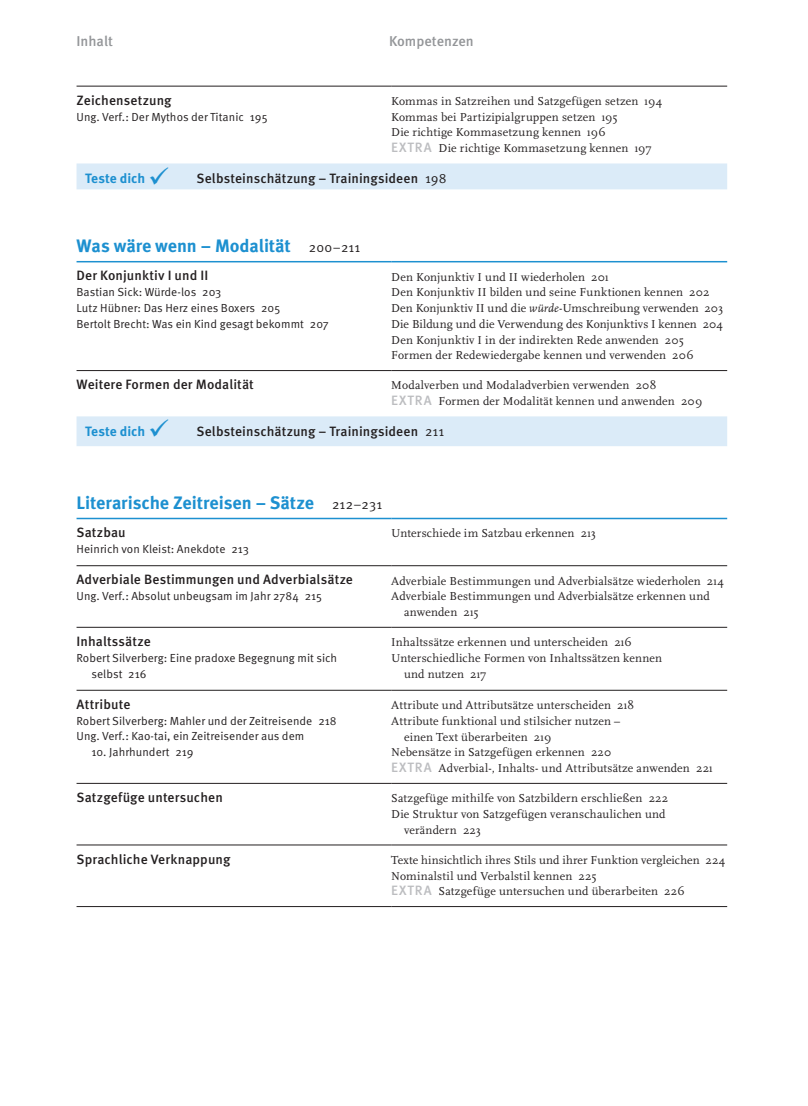
<style>
.page{position:relative;width:808px;height:1106px;background:#fff}
.page>*{position:absolute;margin:0;border:0;box-sizing:border-box;transform-origin:0 0}
.t1{font:700 18px "Meta Pro";letter-spacing:-.005em;color:#1d90d0}
.t2{font:500 14.25px "Meta Pro";color:#939598}
.t3{font:500 13.5px "Meta Pro";letter-spacing:.005em;color:#231f20}
.t4{font:700 13.5px "Meta Pro";letter-spacing:.005em;color:#1d90d0}
.t5{font:12px/15.8px "Scala Pro";letter-spacing:.015em;color:#231f20}
.t6{font:11.7px/15.8px "Meta Pro";letter-spacing:.005em;color:#231f20}
.s1{font-family:"Meta Pro";font-weight:500;font-size:13.5px;color:#bcbdc0}
.s2{font-weight:400}
.s3{font-weight:400;font-size:13.5px;color:#231f20}
.s4{font-style:italic}
</style>
<div class="page">
<svg style="left:77px;top:163px;width:650px;height:283px"></svg>
<hr style="left:77px;top:370px;width:314px;height:1px;background:#231f20">
<hr style="left:391px;top:370px;width:336px;height:1px;background:#231f20">
<hr style="left:77px;top:261px;width:314px;height:1px;background:#1d90d0">
<hr style="left:391px;top:261px;width:336px;height:1px;background:#1d90d0">
<hr style="left:77px;top:518px;width:314px;height:1px;background:#1d90d0">
<hr style="left:391px;top:518px;width:336px;height:1px;background:#1d90d0">
<hr style="left:77px;top:565px;width:314px;height:1px;background:#231f20">
<hr style="left:391px;top:565px;width:336px;height:1px;background:#231f20">
<hr style="left:77px;top:690px;width:314px;height:1px;background:#231f20">
<hr style="left:391px;top:690px;width:336px;height:1px;background:#231f20">
<hr style="left:77px;top:783px;width:314px;height:1px;background:#231f20">
<hr style="left:391px;top:783px;width:336px;height:1px;background:#231f20">
<hr style="left:77px;top:844px;width:314px;height:1px;background:#231f20">
<hr style="left:391px;top:844px;width:336px;height:1px;background:#231f20">
<hr style="left:77px;top:906px;width:314px;height:1px;background:#231f20">
<hr style="left:391px;top:906px;width:336px;height:1px;background:#231f20">
<hr style="left:77px;top:627px;width:314px;height:1px;background:#231f20">
<hr style="left:391px;top:627px;width:336px;height:1px;background:#231f20">
<hr style="left:77px;top:86px;width:314px;height:1px;background:#231f20">
<hr style="left:391px;top:86px;width:336px;height:1px;background:#231f20">
<svg style="left:150px;top:167px;width:18px;height:17px"></svg>
<svg style="left:150px;top:420px;width:18px;height:17px"></svg>
<p class="t2" style="left:77px;top:32px;width:38px">Inhalt</p>
<p class="t2" style="left:389px;top:32px;width:86px">Kompetenzen</p>
<p class="t3" style="left:77px;top:92px;width:97px">Zeichensetzung</p>
<p class="t6" style="left:77px;top:109px;width:193px">Ung. Verf.: Der Mythos der Titanic 195</p>
<p class="t5" style="left:391px;top:93px;width:273px">Kommas in Satzreihen und Satzgefügen setzen 194<br>Kommas bei Partizipialgruppen setzen 195<br>Die richtige Kommasetzung kennen 196<br><span class="s1">EXTRA</span> Die richtige Kommasetzung kennen 197</p>
<p class="t4" style="left:85px;top:170px;width:62px">Teste dich</p>
<p class="t3" style="left:197px;top:170px;width:251px">Selbsteinschätzung – Trainingsideen <span class="s2">198</span></p>
<h1 class="t1" style="left:77px;top:234px;width:285px">Was wäre wenn – Modalität <span class="s3">200–211</span></h1>
<p class="t3" style="left:77px;top:267px;width:133px">Der Konjunktiv I und II</p>
<p class="t6" style="left:77px;top:284px;width:254px">Bastian Sick: Würde-los 203<br>Lutz Hübner: Das Herz eines Boxers 205<br>Bertolt Brecht: Was ein Kind gesagt bekommt 207</p>
<p class="t5" style="left:391px;top:269px;width:333px">Den Konjunktiv I und II wiederholen 201<br>Den Konjunktiv II bilden und seine Funktionen kennen 202<br>Den Konjunktiv II und die <span class="s4">würde</span>-Umschreibung verwenden 203<br>Die Bildung und die Verwendung des Konjunktivs I kennen 204<br>Den Konjunktiv I in der indirekten Rede anwenden 205<br>Formen der Redewiedergabe kennen und verwenden 206</p>
<p class="t3" style="left:77px;top:376px;width:179px">Weitere Formen der Modalität</p>
<p class="t5" style="left:391px;top:377px;width:313px">Modalverben und Modaladverbien verwenden 208<br><span class="s1">EXTRA</span> Formen der Modalität kennen und anwenden 209</p>
<p class="t4" style="left:85px;top:423px;width:62px">Teste dich</p>
<p class="t3" style="left:197px;top:423px;width:249px">Selbsteinschätzung – Trainingsideen <span class="s2">211</span></p>
<h1 class="t1" style="left:77px;top:491px;width:307px">Literarische Zeitreisen – Sätze <span class="s3">212–231</span></h1>
<p class="t3" style="left:77px;top:524px;width:51px">Satzbau</p>
<p class="t6" style="left:77px;top:541px;width:174px">Heinrich von Kleist: Anekdote 213</p>
<p class="t3" style="left:77px;top:571px;width:278px">Adverbiale Bestimmungen und Adverbialsätze</p>
<p class="t6" style="left:77px;top:588px;width:247px">Ung. Verf.: Absolut unbeugsam im Jahr 2784 215</p>
<p class="t3" style="left:77px;top:632px;width:76px">Inhaltssätze</p>
<p class="t6" style="left:91px;top:650px;width:247px;text-indent:-15px">Robert Silverberg: Eine pradoxe Begegnung mit sich selbst 216</p>
<p class="t3" style="left:77px;top:695px;width:55px">Attribute</p>
<p class="t6" style="left:77px;top:713px;width:262px">Robert Silverberg: Mahler und der Zeitreisende 218<br>Ung. Verf.: Kao-tai, ein Zeitreisender aus dem</p>
<p class="t6" style="left:91px;top:744px;width:104px">10. Jahrhundert 219</p>
<p class="t5" style="left:391px;top:525px;width:206px">Unterschiede im Satzbau erkennen 213</p>
<p class="t5" style="left:391px;top:572px;width:334px">Adverbiale Bestimmungen und Adverbialsätze wiederholen 214</p>
<p class="t5" style="left:391px;top:588px;width:320px">Adverbiale Bestimmungen und Adverbialsätze erkennen und</p>
<p class="t5" style="left:404px;top:604px;width:76px">anwenden 215</p>
<p class="t5" style="left:391px;top:634px;width:242px">Inhaltssätze erkennen und unterscheiden 216</p>
<p class="t5" style="left:391px;top:650px;width:272px">Unterschiedliche Formen von Inhaltssätzen kennen</p>
<p class="t5" style="left:404px;top:666px;width:84px">und nutzen 217</p>
<p class="t5" style="left:391px;top:697px;width:244px">Attribute und Attributsätze unterscheiden 218</p>
<p class="t5" style="left:391px;top:713px;width:231px">Attribute funktional und stilsicher nutzen –</p>
<p class="t5" style="left:404px;top:728px;width:149px">einen Text überarbeiten 219</p>
<p class="t5" style="left:391px;top:744px;width:222px">Nebensätze in Satzgefügen erkennen 220</p>
<p class="t5" style="left:391px;top:760px;width:323px"><span class="s1">EXTRA</span> Adverbial-, Inhalts- und Attributsätze anwenden 221</p>
<p class="t3" style="left:77px;top:788px;width:148px">Satzgefüge untersuchen</p>
<p class="t5" style="left:391px;top:790px;width:278px">Satzgefüge mithilfe von Satzbildern erschließen 222</p>
<p class="t5" style="left:391px;top:806px;width:276px">Die Struktur von Satzgefügen veranschaulichen und</p>
<p class="t5" style="left:404px;top:822px;width:79px">verändern 223</p>
<p class="t3" style="left:77px;top:850px;width:155px">Sprachliche Verknappung</p>
<p class="t5" style="left:391px;top:852px;width:336px">Texte hinsichtlich ihres Stils und ihrer Funktion vergleichen 224<br>Nominalstil und Verbalstil kennen 225<br><span class="s1">EXTRA</span> Satzgefüge untersuchen und überarbeiten 226</p>
</div>
